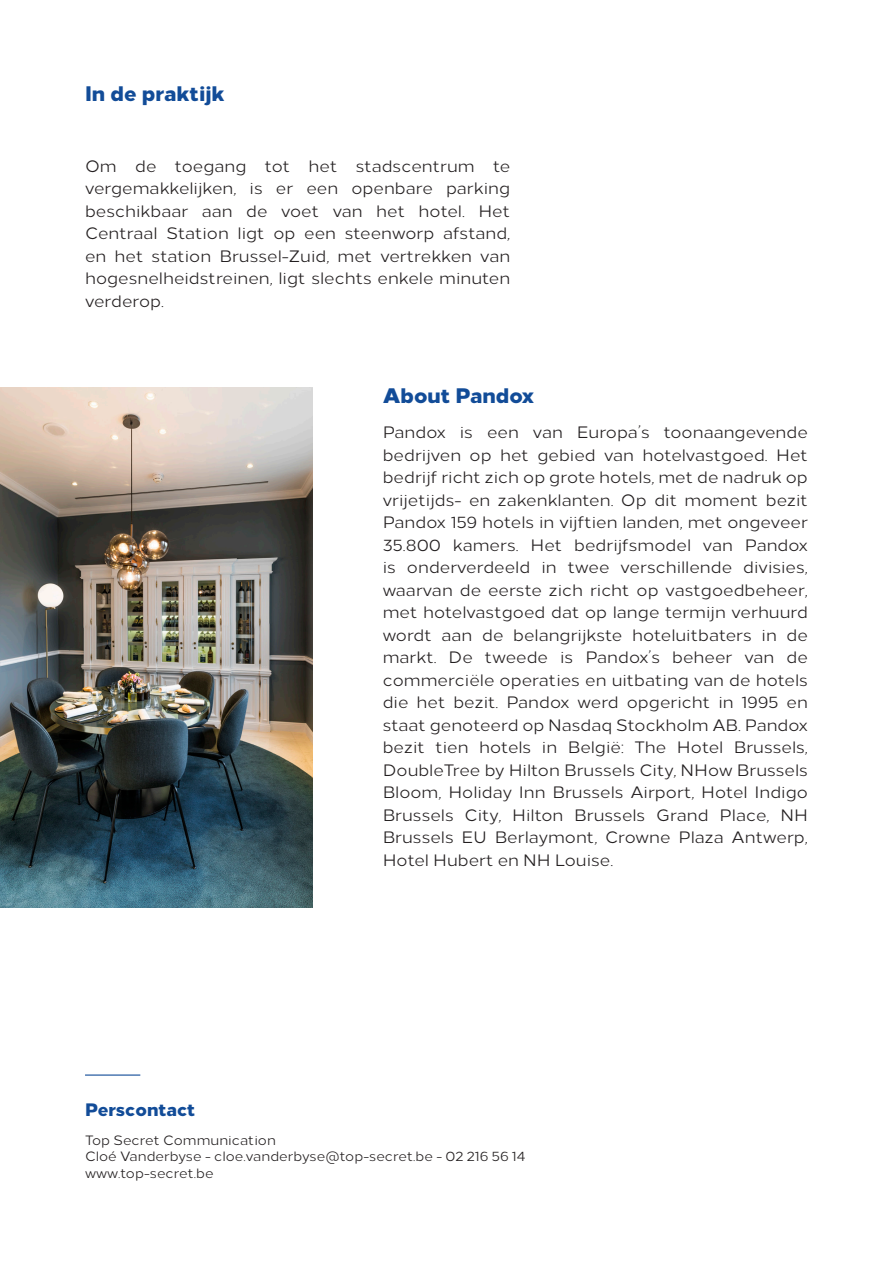
<style>
.page{position:relative;width:893px;height:1263px;background:#fff}
.page>*{position:absolute;margin:0;border:0;box-sizing:border-box;transform-origin:0 0}
.t1{font:800 21px "Loew";color:#124c98}
.t2{font:800 18px "Loew";color:#124c98}
.t3{font:16.5px/22.5px "Loew";color:#231f20;text-align:justify}
.t4{font:13.5px/16.5px "Loew";color:#231f20}
</style>
<div class="page">
<hr style="left:85px;top:1074px;width:55px;height:2px;background:#124c98">
<img style="left:0;top:387px;width:313px;height:521px">
<p class="t1" style="left:85px;top:76px;width:141px">In de praktijk</p>
<p class="t3" style="left:85px;top:153px;width:427px">Om de toegang tot het stadscentrum te vergemakkelijken, is er een openbare parking beschikbaar aan de voet van het hotel. Het Centraal Station ligt op een steenworp afstand, en het station Brussel-Zuid, met vertrekken van hogesnelheidstreinen, ligt slechts enkele minuten verderop.</p>
<p class="t1" style="left:383px;top:378px;width:153px">About Pandox</p>
<p class="t3" style="left:383px;top:420px;width:427px">Pandox is een van Europa’s toonaangevende bedrijven op het gebied van hotelvastgoed. Het bedrijf richt zich op grote hotels, met de nadruk op vrijetijds- en zakenklanten. Op dit moment bezit Pandox 159 hotels in vijftien landen, met ongeveer 35.800 kamers. Het bedrijfsmodel van Pandox is onderverdeeld in twee verschillende divisies, waarvan de eerste zich richt op vastgoedbeheer, met hotelvastgoed dat op lange termijn verhuurd wordt aan de belangrijkste hoteluitbaters in de markt. De tweede is Pandox’s beheer van de commerciële operaties en uitbating van de hotels die het bezit. Pandox werd opgericht in 1995 en staat genoteerd op Nasdaq Stockholm AB. Pandox bezit tien hotels in België: The Hotel Brussels, DoubleTree by Hilton Brussels City, NHow Brussels Bloom, Holiday Inn Brussels Airport, Hotel Indigo Brussels City, Hilton Brussels Grand Place, NH Brussels EU Berlaymont, Crowne Plaza Antwerp, Hotel Hubert en NH Louise.</p>
<p class="t2" style="left:85px;top:1094px;width:112px">Perscontact</p>
<p class="t4" style="left:85px;top:1131px;width:442px">Top Secret Communication<br>Cloé Vanderbyse - cloe.vanderbyse@top-secret.be - 02 216 56 14 www.top-secret.be</p>
</div>
